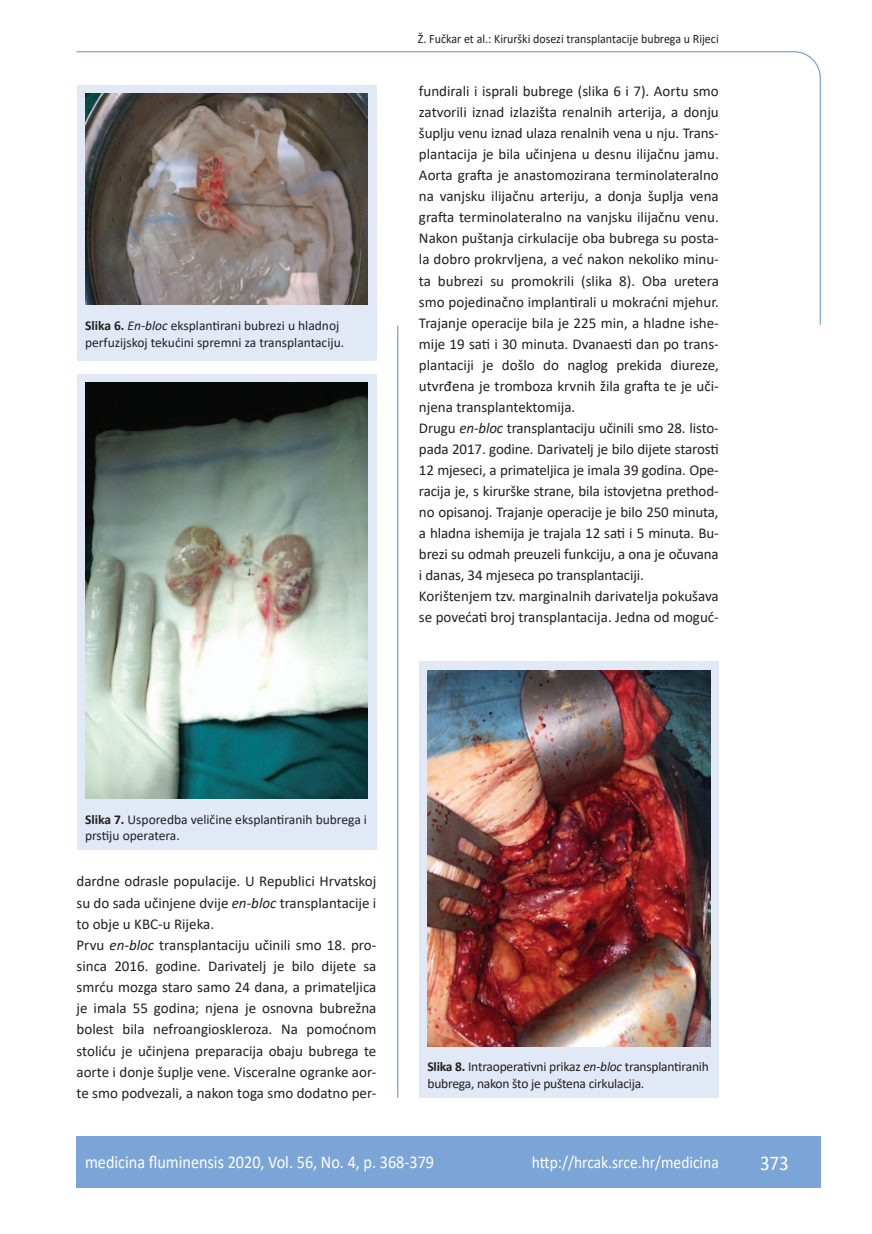
<style>
.page{position:relative;width:872px;height:1234px;background:#fff}
.page>*{position:absolute;margin:0;border:0;box-sizing:border-box;transform-origin:0 0}
.t1{font:21px "Calibri";color:#fff;scale:.9 1}
.t2{font:18px "Calibri";color:#fff;scale:.9 1}
.t3{font:17.25px "Calibri";color:#fff;scale:.9 1}
.osnovni_tekst{font:15px/21px "Calibri";color:#231f20;text-align:justify}
.potpis_slika{font:13.5px/16.5px "Calibri";letter-spacing:-.01em;color:#231f20}
.glava{font:12.75px "Calibri";color:#231f20;scale:.94 1}
.s1{font-weight:700}
.s2{font-style:italic}
</style>
<div class="page">
<svg style="left:76px;top:51px;width:745px;height:275px"></svg>
<hr style="left:397px;top:325px;width:1px;height:772px;background:#7ca5d7">
<div style="left:77px;top:1135px;width:744px;height:51px;background:#7ca5d7"></div>
<div style="left:77px;top:374px;width:299px;height:475px;background:#e1e9f6"></div>
<img style="left:85px;top:383px;width:283px;height:415px">
<div style="left:419px;top:661px;width:300px;height:436px;background:#e1e9f6"></div>
<img style="left:427px;top:670px;width:283px;height:375px">
<div style="left:77px;top:85px;width:299px;height:275px;background:#e1e9f6"></div>
<img style="left:85px;top:94px;width:283px;height:211px">
<p class="potpis_slika" style="left:85px;top:317px;width:260px"><span class="s1">Slika 6.</span> <span class="s2">En-bloc</span> eksplantirani bubrezi u hladnoj perfuzijskoj tekućini spremni za transplantaciju.</p>
<p class="glava" style="left:418px;top:29px;width:321px">Ž. Fučkar et al.: Kirurški dosezi transplantacije bubrega u Rijeci</p>
<p class="osnovni_tekst" style="left:419px;top:80px;width:301px">fundirali i isprali bubrege (slika 6 i 7). Aortu smo zatvorili iznad izlazišta renalnih arterija, a donju šuplju venu iznad ulaza renalnih vena u nju. Trans&shy;plantacija je bila učinjena u desnu ilijačnu jamu.<br>Aorta grafta je anastomozirana terminolateralno na vanjsku ilijačnu arteriju, a donja šuplja vena grafta terminolateralno na vanjsku ilijačnu venu.<br>Nakon puštanja cirkulacije oba bubrega su posta&shy;la dobro prokrvljena, a već nakon nekoliko minu&shy;ta bubrezi su promokrili (slika 8). Oba uretera smo pojedinačno implantirali u mokraćni mjehur.<br>Trajanje operacije bila je 225 min, a hladne ishe&shy;mije 19 sati i 30 minuta. Dvanaesti dan po trans&shy;plantaciji je došlo do naglog prekida diureze, utvrđena je tromboza krvnih žila grafta te je uči&shy;njena transplantektomija.</p>
<p class="osnovni_tekst" style="left:419px;top:416px;width:301px">Drugu <span class="s2">en-bloc</span> transplantaciju učinili smo 28. listo&shy;pada 2017. godine. Darivatelj je bilo dijete starosti 12 mjeseci, a primateljica je imala 39 godina. Ope&shy;racija je, s kirurške strane, bila istovjetna prethod&shy;no opisanoj. Trajanje operacije je bilo 250 minuta, a hladna ishemija je trajala 12 sati i 5 minuta. Bu&shy;brezi su odmah preuzeli funkciju, a ona je očuvana i danas, 34 mjeseca po transplantaciji.</p>
<p class="osnovni_tekst" style="left:419px;top:584px;width:301px">Korištenjem tzv. marginalnih darivatelja pokušava se povećati broj transplantacija. Jedna od moguć-</p>
<p class="potpis_slika" style="left:85px;top:810px;width:283px"><span class="s1">Slika 7.</span> Usporedba veličine eksplantiranih bubrega i prstiju operatera.</p>
<p class="osnovni_tekst" style="left:77px;top:870px;width:301px">dardne odrasle populacije. U Republici Hrvatskoj su do sada učinjene dvije <span class="s2">en-bloc</span> transplantacije i to obje u KBC-u Rijeka.</p>
<p class="osnovni_tekst" style="left:77px;top:933px;width:301px">Prvu <span class="s2">en-bloc</span> transplantaciju učinili smo 18. pro&shy;sinca 2016. godine. Darivatelj je bilo dijete sa smrću mozga staro samo 24 dana, a primateljica je imala 55 godina; njena je osnovna bubrežna bolest bila nefroangioskleroza. Na pomoćnom stoliću je učinjena preparacija obaju bubrega te aorte i donje šuplje vene. Visceralne ogranke aor&shy;te smo podvezali, a nakon toga smo dodatno per-</p>
<p class="potpis_slika" style="left:427px;top:1057px;width:283px"><span class="s1">Slika 8.</span> Intraoperativni prikaz <span class="s2">en-bloc</span> transplantiranih bubrega, nakon što je puštena cirkulacija.</p>
<p class="t2" style="left:85px;top:1149px;width:389px">medicina fluminensis 2020, Vol. 56, No. 4, p. 368-379</p>
<p class="t3" style="left:532px;top:1150px;width:209px">http://hrcak.srce.hr/medicina</p>
<p class="t1" style="left:760px;top:1147px;width:33px">373</p>
</div>
